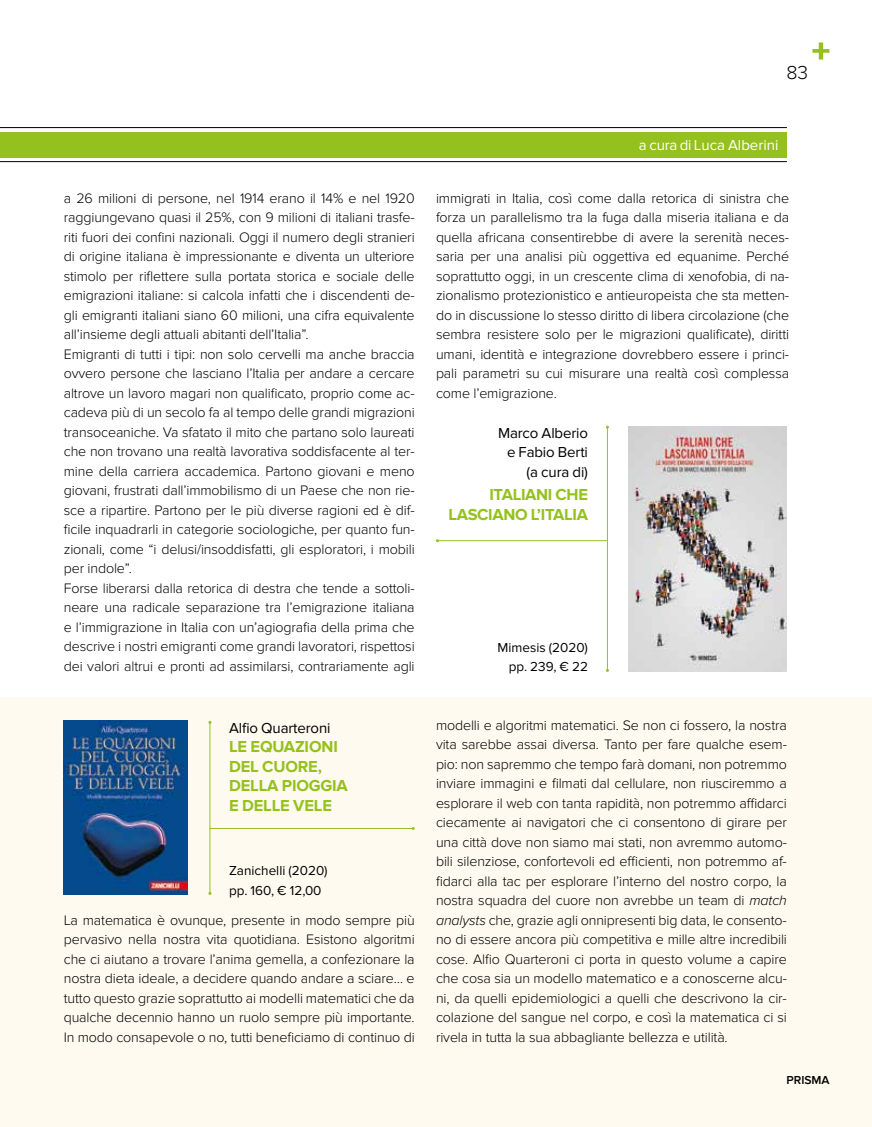
<style>
.page{position:relative;width:872px;height:1127px;background:#fff}
.page>*{position:absolute;margin:0;border:0;box-sizing:border-box;transform-origin:0 0}
.t1{font:300 19.5px "Proxima Nova";color:#000}
.t2{font:700 16.5px/19.5px "Proxima Nova";letter-spacing:-.01em;color:#95c11f}
.t3{font:15px/19.5px "Proxima Nova";letter-spacing:-.01em;color:#000;text-align:right}
.t4{font:15px "Proxima Nova";color:#fff}
.t5{font:300 14.25px/19.5px "Proxima Nova";letter-spacing:-.01em;color:#000;text-align:justify}
.t6{font:13.5px/19.5px "Proxima Nova";color:#000}
.t7{font:600 12px "Proxima Nova";color:#000}
.s1{font-style:italic}
</style>
<div class="page">
<div style="left:0;top:697px;width:872px;height:430px;background:#fffaf0"></div>
<svg style="left:812px;top:43px;width:17px;height:17px"></svg>
<div style="left:0;top:132px;width:787px;height:25px;background:#95c11f"></div>
<hr style="left:0;top:127px;width:787px;height:1px;background:#000">
<hr style="left:0;top:161px;width:787px;height:1px;background:#000">
<img style="left:628px;top:426px;width:159px;height:246px">
<img style="left:64px;top:721px;width:124px;height:174px">
<hr style="left:209px;top:828px;width:204px;height:1px;background:#95c11f">
<hr style="left:209px;top:722px;width:1px;height:171px;background:#95c11f">
<hr style="left:437px;top:540px;width:170px;height:1px;background:#95c11f">
<hr style="left:607px;top:427px;width:1px;height:243px;background:#95c11f">
<img style="left:0;top:127px;width:36px;height:36px">
<h1 class="t1" style="left:786px;top:61px;width:23px">83</h1>
<p class="t5" style="left:64px;top:189px;width:352px;text-align:left">a 26 milioni di persone, nel 1914 erano il 14% e nel 1920 raggiungevano quasi il 25%, con 9 milioni di italiani trasfe&shy;riti fuori dei confini nazionali. Oggi il numero degli stranieri di origine italiana è impressionante e diventa un ulteriore stimolo per riflettere sulla portata storica e sociale delle emigrazioni italiane: si calcola infatti che i discendenti de&shy;gli emigranti italiani siano 60 milioni, una cifra equivalente all’insieme degli attuali abitanti dell’Italia”.<br>Emigranti di tutti i tipi: non solo cervelli ma anche braccia ovvero persone che lasciano l’Italia per andare a cercare altrove un lavoro magari non qualificato, proprio come ac&shy;cadeva più di un secolo fa al tempo delle grandi migrazioni transoceaniche. Va sfatato il mito che partano solo laureati che non trovano una realtà lavorativa soddisfacente al ter&shy;mine della carriera accademica. Partono giovani e meno giovani, frustrati dall’immobilismo di un Paese che non rie&shy;sce a ripartire. Partono per le più diverse ragioni ed è dif&shy;ficile inquadrarli in categorie sociologiche, per quanto fun&shy;zionali, come “i delusi/insoddisfatti, gli esploratori, i mobili per indole”.<br>Forse liberarsi dalla retorica di destra che tende a sottoli&shy;neare una radicale separazione tra l’emigrazione italiana e l’immigrazione in Italia con un’agiografia della prima che descrive i nostri emigranti come grandi lavoratori, rispettosi dei valori altrui e pronti ad assimilarsi, contrariamente agli</p>
<p class="t3" style="left:229px;top:718px;width:103px">Alfio Quarteroni</p>
<p class="t2" style="left:229px;top:737px;width:120px">LE EQUAZIONI<br>DEL CUORE,<br>DELLA PIOGGIA<br>E DELLE VELE</p>
<p class="t6" style="left:229px;top:861px;width:100px">Zanichelli (2020) pp. 160, € 12,00</p>
<p class="t5" style="left:64px;top:910px;width:352px">La matematica è ovunque, presente in modo sempre più pervasivo nella nostra vita quotidiana. Esistono algoritmi che ci aiutano a trovare l’anima gemella, a confezionare la nostra dieta ideale, a decidere quando andare a sciare… e tutto questo grazie soprattutto ai modelli matematici che da qualche decennio hanno un ruolo sempre più importante.<br>In modo consapevole o no, tutti beneficiamo di continuo di</p>
<p class="t4" style="left:639px;top:137px;width:141px">a cura di Luca Alberini</p>
<p class="t5" style="left:436px;top:189px;width:355px">immigrati in Italia, così come dalla retorica di sinistra che forza un parallelismo tra la fuga dalla miseria italiana e da quella africana consentirebbe di avere la serenità neces&shy;saria per una analisi più oggettiva ed equanime. Perché soprattutto oggi, in un crescente clima di xenofobia, di na&shy;zionalismo protezionistico e antieuropeista che sta metten&shy;do in discussione lo stesso diritto di libera circolazione (che sembra resistere solo per le migrazioni qualificate), diritti umani, identità e integrazione dovrebbero essere i princi&shy;pali parametri su cui misurare una realtà così complessa come l’emigrazione.</p>
<p class="t3" style="left:498px;top:423px;width:91px">Marco Alberio e Fabio Berti (a cura di)</p>
<p class="t2" style="left:448px;top:485px;width:141px;text-align:right">ITALIANI CHE<br>LASCIANO L’ITALIA</p>
<p class="t6" style="left:497px;top:638px;width:92px;text-align:right">Mimesis (2020) pp. 239, € 22</p>
<p class="t5" style="left:436px;top:715px;width:352px">modelli e algoritmi matematici. Se non ci fossero, la nostra vita sarebbe assai diversa. Tanto per fare qualche esem&shy;pio: non sapremmo che tempo farà domani, non potremmo inviare immagini e filmati dal cellulare, non riusciremmo a esplorare il web con tanta rapidità, non potremmo affidarci ciecamente ai navigatori che ci consentono di girare per una città dove non siamo mai stati, non avremmo automo&shy;bili silenziose, confortevoli ed efficienti, non potremmo af&shy;fidarci alla tac per esplorare l’interno del nostro corpo, la nostra squadra del cuore non avrebbe un team di <span class="s1">match analysts</span> che, grazie agli onnipresenti big data, le consento&shy;no di essere ancora più competitiva e mille altre incredibili cose. Alfio Quarteroni ci porta in questo volume a capire che cosa sia un modello matematico e a conoscerne alcu&shy;ni, da quelli epidemiologici a quelli che descrivono la cir&shy;colazione del sangue nel corpo, e così la matematica ci si rivela in tutta la sua abbagliante bellezza e utilità.</p>
<p class="t7" style="left:786px;top:1073px;width:45px">PRISMA</p>
</div>
